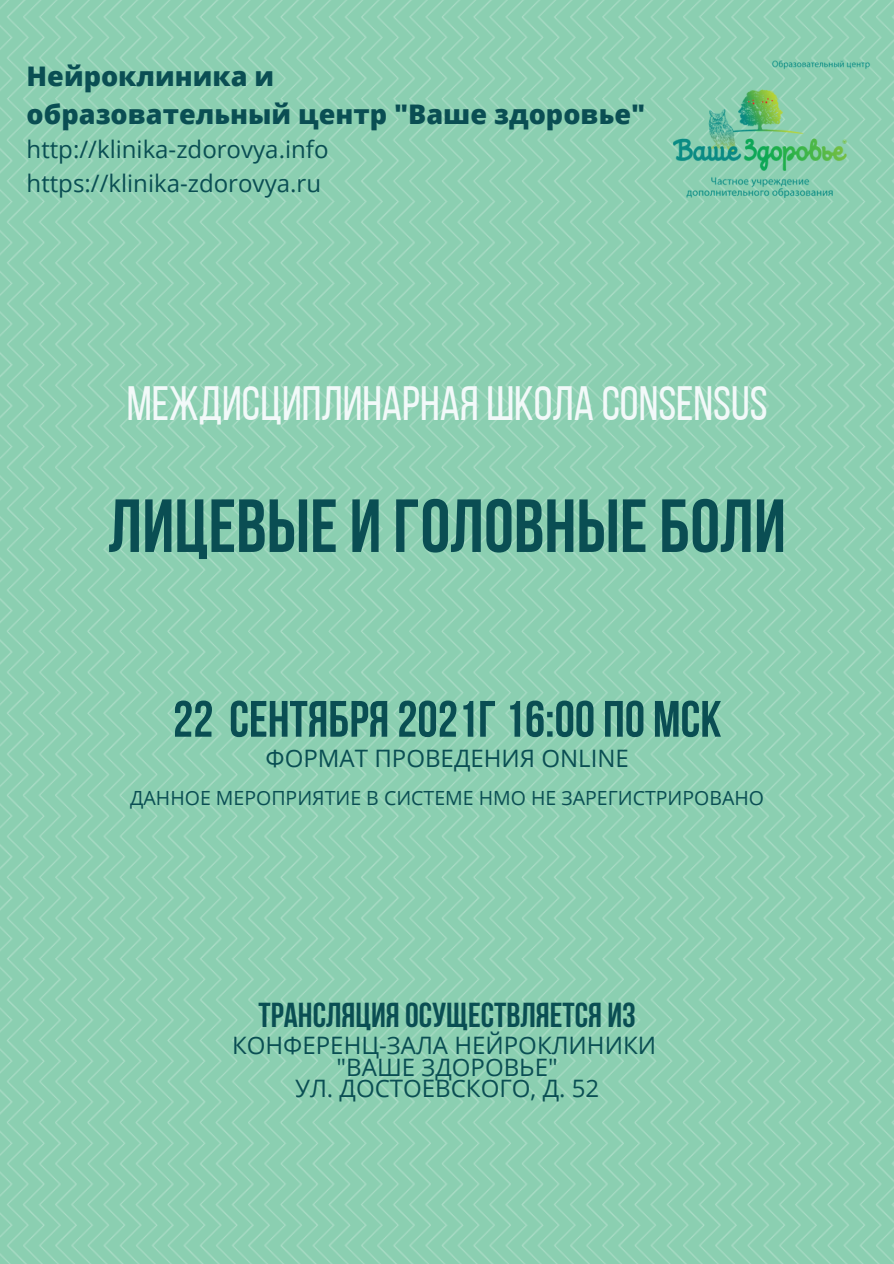
<style>
.page{position:relative;width:894px;height:1264px;background:#fff}
.page>*{position:absolute;margin:0;border:0;box-sizing:border-box;transform-origin:0 0}
.t1{font:700 75px "Bebas Neue";color:#0a4e53}
.t2{font:700 51px "Bebas Neue";color:#0a4e53}
.t3{font:48px "Bebas Neue";color:#f2f9f9}
.t4{font:700 34.5px "Bebas Neue";color:#0a4e53}
.t5{font:800 27px "Open Sans";color:#0a4e53}
.t6{font:24px "Open Sans";color:#0a4e53}
.t7{font:19.5px "Open Sans";color:#0a4e53}
</style>
<div class="page">
<img style="left:0;top:0;width:893px;height:1263px">
<img style="left:673px;top:59px;width:198px;height:138px">
<p class="t5" style="left:27px;top:57px;width:249px">Нейроклиника и</p>
<p class="t5" style="left:27px;top:95px;width:620px">образовательный центр "Ваше здоровье"</p>
<p class="t6" style="left:27px;top:133px;width:303px">http://klinika-zdorovya.info</p>
<p class="t6" style="left:27px;top:166px;width:296px">https://klinika-zdorovya.ru</p>
<p class="t3" style="left:127px;top:384px;width:642px">МЕЖДИСЦИПЛИНАРНАЯ ШКОЛА CONSENSUS</p>
<p class="t1" style="left:108px;top:495px;width:678px">ЛИЦЕВЫЕ И ГОЛОВНЫЕ БОЛИ</p>
<p class="t2" style="left:173px;top:698px;width:550px">22 СЕНТЯБРЯ 2021Г16:00 ПО МСК</p>
<p class="t6" style="left:265px;top:741px;width:365px">ФОРМАТ ПРОВЕДЕНИЯ ONLINE</p>
<p class="t7" style="left:130px;top:784px;width:635px">ДАННОЕ МЕРОПРИЯТИЕ В СИСТЕМЕ НМО НЕ ЗАРЕГИСТРИРОВАНО</p>
<p class="t4" style="left:258px;top:1001px;width:378px">ТРАНСЛЯЦИЯ ОСУЩЕСТВЛЯЕТСЯ ИЗ</p>
<p class="t6" style="left:232px;top:1028px;width:425px">КОНФЕРЕНЦ-ЗАЛА НЕЙРОКЛИНИКИ</p>
<p class="t6" style="left:336px;top:1050px;width:222px">"ВАШЕ ЗДОРОВЬЕ"</p>
<p class="t6" style="left:295px;top:1071px;width:305px">УЛ. ДОСТОЕВСКОГО, Д. 52</p>
</div>
